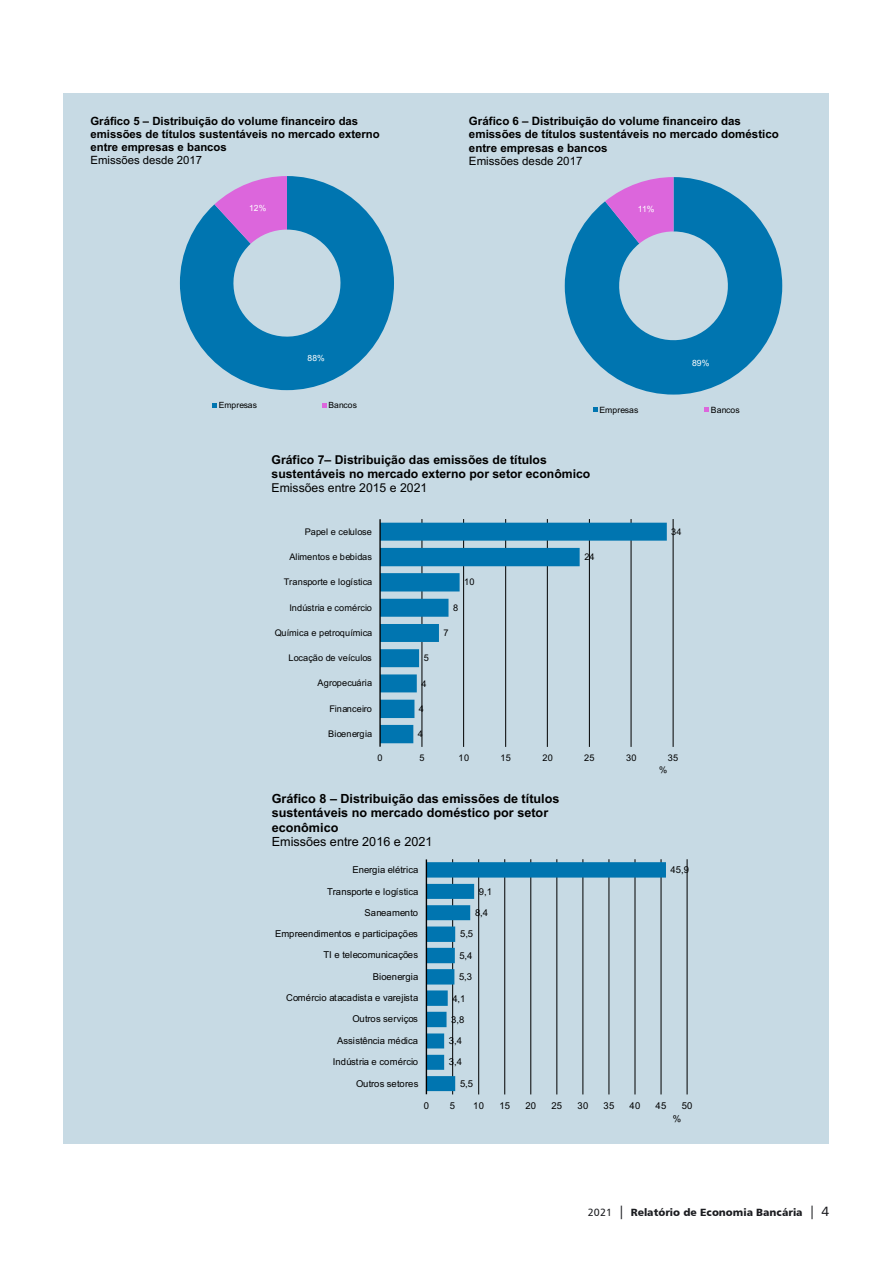
<style>
.page{position:relative;width:893px;height:1263px;background:#fff}
.page>*{position:absolute;margin:0;border:0;box-sizing:border-box;transform-origin:0 0}
.t1{font:700 12.6px/14.5px "Arial";color:#000}
.t2{font:12.6px "Arial";color:#000}
.t3{font:700 12.3px/13.8px "Arial";color:#000}
.t4{font:12.3px "Arial";color:#000}
.t5{font:700 11.55px/13.4px "Arial";color:#000}
.t6{font:11.55px "Arial";color:#000}
.t7{font:700 11.4px/13.2px "Arial";color:#000}
.t8{font:11.4px "Arial";color:#000}
.t9{font:10.5px "Humanist 777 BT Black B";color:#1b1c20}
.t10{font:9.45px "Arial";color:#000}
.t11{font:9.45px "Arial";letter-spacing:.03em;color:#000}
.t12{font:9.15px "Arial";color:#000}
.t13{font:9.15px "Arial";letter-spacing:.025em;color:#000}
.t14{font:9.15px "Arial";letter-spacing:.03em;color:#000}
.t15{font:8.7px "Arial";color:#000}
.t16{font:8.7px "Arial";color:#fff}
.t17{font:8.55px "Arial";color:#000}
.t18{font:8.55px "Arial";color:#fff}
.s1{font-family:"Humanist 777 BT Roman B"}
.s2{font-family:"Humanist 777 BT Roman B";font-size:13.5px}
</style>
<div class="page">
<div style="left:64px;top:94px;width:765px;height:1050px;background:#c7dae4"></div>
<svg style="left:180px;top:176px;width:214px;height:214px;fill:#0075b0"></svg>
<svg style="left:214px;top:176px;width:73px;height:68px"></svg>
<svg style="left:213px;top:403px;width:4px;height:4px"></svg>
<svg style="left:322px;top:403px;width:5px;height:4px"></svg>
<svg style="left:565px;top:177px;width:217px;height:218px;fill:#0075b0"></svg>
<svg style="left:605px;top:177px;width:68px;height:67px"></svg>
<svg style="left:593px;top:408px;width:4px;height:4px"></svg>
<svg style="left:704px;top:408px;width:5px;height:4px"></svg>
<hr style="left:422px;top:519px;width:1px;height:228px;background:#000">
<hr style="left:463px;top:519px;width:1px;height:228px;background:#000">
<hr style="left:505px;top:519px;width:1px;height:228px;background:#000">
<hr style="left:547px;top:519px;width:1px;height:228px;background:#000">
<hr style="left:589px;top:519px;width:1px;height:228px;background:#000">
<hr style="left:631px;top:519px;width:1px;height:228px;background:#000">
<hr style="left:673px;top:519px;width:1px;height:228px;background:#000">
<svg style="left:381px;top:523px;width:286px;height:220px"></svg>
<hr style="left:379px;top:519px;width:2px;height:228px;background:#000">
<hr style="left:452px;top:859px;width:1px;height:235px;background:#000">
<hr style="left:478px;top:859px;width:1px;height:235px;background:#000">
<hr style="left:504px;top:859px;width:1px;height:235px;background:#000">
<hr style="left:531px;top:859px;width:1px;height:235px;background:#000">
<hr style="left:557px;top:859px;width:1px;height:235px;background:#000">
<hr style="left:583px;top:859px;width:1px;height:235px;background:#000">
<hr style="left:609px;top:859px;width:1px;height:235px;background:#000">
<hr style="left:635px;top:859px;width:1px;height:235px;background:#000">
<hr style="left:661px;top:859px;width:1px;height:235px;background:#000">
<hr style="left:687px;top:859px;width:1px;height:235px;background:#000">
<svg style="left:427px;top:862px;width:239px;height:229px"></svg>
<hr style="left:426px;top:859px;width:1px;height:235px;background:#000">
<p class="t7" style="left:90px;top:115px;width:291px">Gráfico 5 – Distribuição do volume financeiro das emissões de títulos sustentáveis no mercado externo entre empresas e bancos</p>
<p class="t8" style="left:90px;top:152px;width:113px">Emissões desde 2017</p>
<p class="t5" style="left:469px;top:115px;width:311px">Gráfico 6 – Distribuição do volume financeiro das emissões de títulos sustentáveis no mercado doméstico entre empresas e bancos</p>
<p class="t6" style="left:469px;top:153px;width:115px">Emissões desde 2017</p>
<p class="t18" style="left:249px;top:202px;width:19px">12%</p>
<p class="t16" style="left:638px;top:203px;width:18px">11%</p>
<p class="t18" style="left:308px;top:352px;width:19px">88%</p>
<p class="t16" style="left:692px;top:356px;width:19px">89%</p>
<p class="t17" style="left:219px;top:399px;width:40px">Empresas</p>
<p class="t17" style="left:329px;top:399px;width:30px">Bancos</p>
<p class="t15" style="left:599px;top:404px;width:40px">Empresas</p>
<p class="t15" style="left:711px;top:404px;width:30px">Bancos</p>
<h2 class="t3" style="left:272px;top:453px;width:320px">Gráfico 7– Distribuição das emissões de títulos sustentáveis no mercado externo por setor econômico</h2>
<h2 class="t4" style="left:272px;top:480px;width:157px">Emissões entre 2015 e 2021</h2>
<p class="t12" style="left:305px;top:525px;width:69px">Papel e celulose</p>
<p class="t13" style="left:290px;top:551px;width:84px">Alimentos e bebidas</p>
<p class="t12" style="left:584px;top:551px;width:12px">24</p>
<p class="t12" style="left:284px;top:576px;width:90px">Transporte e logística</p>
<p class="t12" style="left:464px;top:576px;width:12px">10</p>
<p class="t12" style="left:290px;top:601px;width:84px">Indústria e comércio</p>
<p class="t12" style="left:453px;top:601px;width:7px">8</p>
<p class="t12" style="left:275px;top:626px;width:99px">Química e petroquímica</p>
<p class="t12" style="left:443px;top:627px;width:7px">7</p>
<p class="t12" style="left:288px;top:651px;width:85px">Locação de veículos</p>
<p class="t12" style="left:424px;top:652px;width:7px">5</p>
<p class="t12" style="left:318px;top:677px;width:56px">Agropecuária</p>
<p class="t12" style="left:421px;top:677px;width:7px">4</p>
<p class="t12" style="left:329px;top:702px;width:44px">Financeiro</p>
<p class="t12" style="left:419px;top:702px;width:7px">4</p>
<p class="t14" style="left:328px;top:728px;width:46px">Bioenergia</p>
<p class="t12" style="left:418px;top:728px;width:7px">4</p>
<p class="t12" style="left:671px;top:525px;width:12px">34</p>
<p class="t12" style="left:377px;top:751px;width:7px">0</p>
<p class="t12" style="left:419px;top:751px;width:7px">5</p>
<p class="t12" style="left:459px;top:751px;width:12px">10</p>
<p class="t12" style="left:500px;top:751px;width:12px">15</p>
<p class="t12" style="left:542px;top:751px;width:12px">20</p>
<p class="t12" style="left:584px;top:751px;width:12px">25</p>
<p class="t12" style="left:626px;top:751px;width:12px">30</p>
<p class="t12" style="left:668px;top:751px;width:12px">35</p>
<h1 class="t1" style="left:272px;top:791px;width:289px">Gráfico 8 – Distribuição das emissões de títulos sustentáveis no mercado doméstico por setor econômico</h1>
<h1 class="t2" style="left:272px;top:833px;width:162px">Emissões entre 2016 e 2021</h1>
<p class="t10" style="left:352px;top:863px;width:68px">Energia elétrica</p>
<p class="t10" style="left:327px;top:885px;width:93px">Transporte e logística</p>
<p class="t10" style="left:479px;top:885px;width:15px">9,1</p>
<p class="t10" style="left:365px;top:906px;width:55px">Saneamento</p>
<p class="t10" style="left:475px;top:906px;width:15px">8,4</p>
<p class="t10" style="left:275px;top:927px;width:144px">Empreendimentos e participações</p>
<p class="t10" style="left:460px;top:927px;width:15px">5,5</p>
<p class="t10" style="left:323px;top:949px;width:96px">TI e telecomunicações</p>
<p class="t10" style="left:459px;top:949px;width:15px">5,4</p>
<p class="t11" style="left:373px;top:970px;width:47px">Bioenergia</p>
<p class="t10" style="left:459px;top:970px;width:15px">5,3</p>
<p class="t10" style="left:286px;top:991px;width:134px">Comércio atacadista e varejista</p>
<p class="t10" style="left:452px;top:992px;width:15px">4,1</p>
<p class="t10" style="left:352px;top:1012px;width:67px">Outros serviços</p>
<p class="t10" style="left:451px;top:1013px;width:15px">3,8</p>
<p class="t10" style="left:337px;top:1034px;width:83px">Assistência médica</p>
<p class="t10" style="left:449px;top:1034px;width:15px">3,4</p>
<p class="t10" style="left:333px;top:1055px;width:86px">Indústria e comércio</p>
<p class="t10" style="left:449px;top:1055px;width:15px">3,4</p>
<p class="t10" style="left:356px;top:1077px;width:64px">Outros setores</p>
<p class="t10" style="left:460px;top:1077px;width:15px">5,5</p>
<p class="t12" style="left:659px;top:764px;width:10px">%</p>
<p class="t10" style="left:671px;top:863px;width:20px">45,9</p>
<p class="t10" style="left:424px;top:1099px;width:7px">0</p>
<p class="t10" style="left:450px;top:1099px;width:7px">5</p>
<p class="t10" style="left:473px;top:1099px;width:12px">10</p>
<p class="t10" style="left:499px;top:1099px;width:12px">15</p>
<p class="t10" style="left:525px;top:1099px;width:12px">20</p>
<p class="t10" style="left:551px;top:1099px;width:12px">25</p>
<p class="t10" style="left:577px;top:1099px;width:12px">30</p>
<p class="t10" style="left:603px;top:1099px;width:12px">35</p>
<p class="t10" style="left:630px;top:1099px;width:12px">40</p>
<p class="t10" style="left:656px;top:1099px;width:12px">45</p>
<p class="t10" style="left:682px;top:1099px;width:12px">50</p>
<p class="t10" style="left:673px;top:1112px;width:10px">%</p>
<p class="t9" style="left:588px;top:1205px;width:243px"><span class="s1">2021</span> <span class="s2">|</span> Relatório de Economia Bancária <span class="s2">| 4</span></p>
</div>
